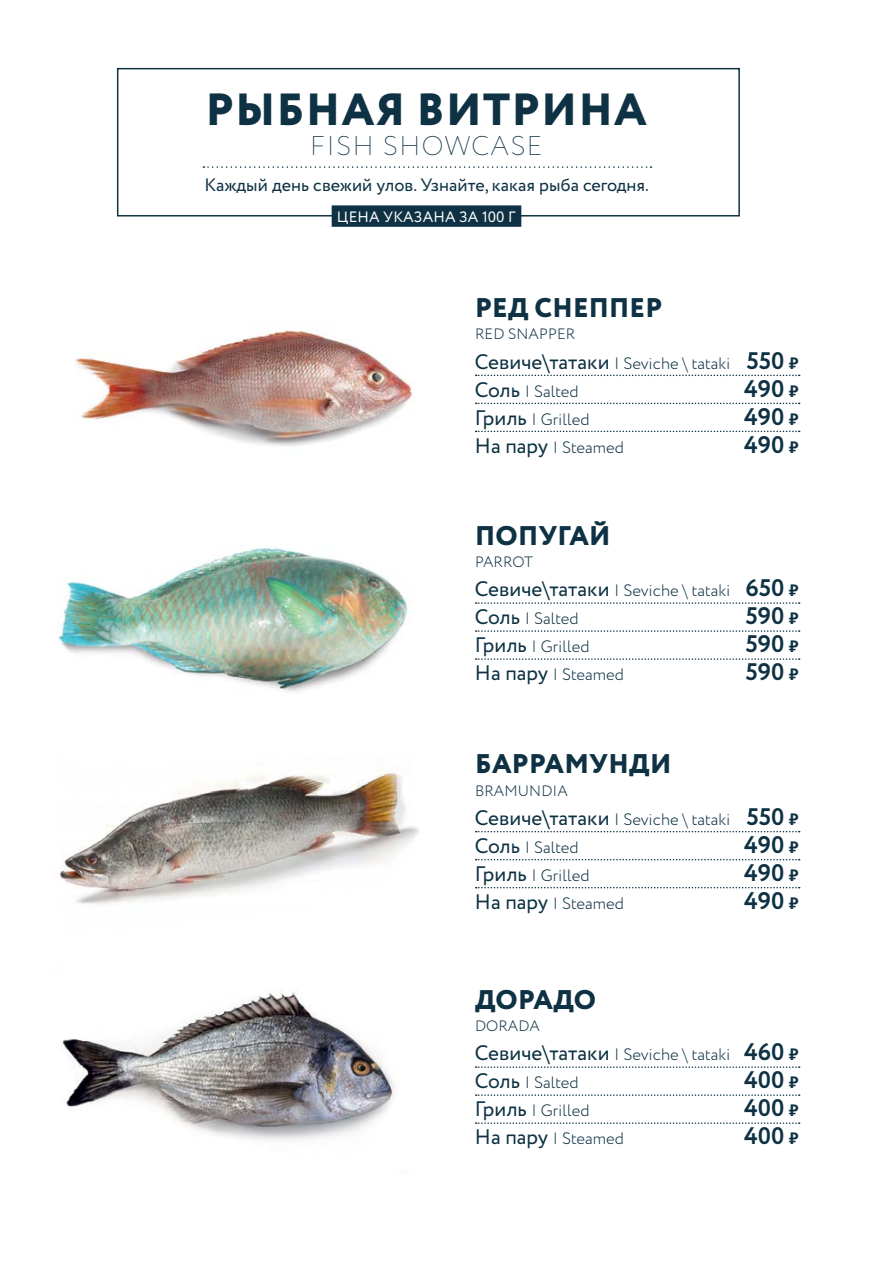
<style>
.page{position:relative;width:893px;height:1263px;background:#fff}
.page>*{position:absolute;margin:0;border:0;box-sizing:border-box;transform-origin:0 0}
.t1{font:800 45px "Circe";letter-spacing:.035em;color:#0e3244}
.t2{font:800 27px "Circe";letter-spacing:.01em;color:#0e3244}
.t3{font:200 27px "Circe";letter-spacing:.06em;color:#0e3244}
.t4{font:700 24px "Circe";color:#0e3244}
.t5{font:18px "Circe";color:#0e3244}
.t6{font:300 16.5px/28px "Circe";color:#0e3244}
.t7{font:300 15px "Circe";letter-spacing:.01em;color:#0e3244}
.t8{font:15px "Circe";letter-spacing:.01em;color:#fff}
.s1{font-weight:400;font-size:21px}
.s2{font-weight:700;font-size:24px}
.s3{font-family:"PT Rouble Sans";font-weight:400}
.s4{font-family:"PT Rouble Sans";font-weight:400;font-size:16.5px}
</style>
<div class="page">
<img style="left:62px;top:992px;width:333px;height:149px">
<div style="left:117px;top:68px;width:623px;height:149px;border:2px solid #0e3242"></div>
<img style="left:59px;top:773px;width:361px;height:131px">
<svg style="left:203px;top:166px;width:448px;height:2px"></svg>
<div style="left:332px;top:205px;width:189px;height:22px;background:#0e3244;border:2px solid #0e3244"></div>
<img style="left:57px;top:547px;width:351px;height:145px">
<img style="left:75px;top:330px;width:338px;height:116px">
<svg style="left:476px;top:375px;width:324px;height:1px"></svg>
<svg style="left:476px;top:403px;width:324px;height:1px"></svg>
<svg style="left:476px;top:431px;width:324px;height:1px"></svg>
<svg style="left:476px;top:602px;width:324px;height:2px"></svg>
<svg style="left:476px;top:630px;width:324px;height:2px"></svg>
<svg style="left:476px;top:658px;width:324px;height:2px"></svg>
<svg style="left:476px;top:831px;width:324px;height:1px"></svg>
<svg style="left:476px;top:859px;width:324px;height:1px"></svg>
<svg style="left:476px;top:887px;width:324px;height:1px"></svg>
<svg style="left:476px;top:1066px;width:324px;height:2px"></svg>
<svg style="left:476px;top:1094px;width:324px;height:2px"></svg>
<svg style="left:476px;top:1122px;width:324px;height:2px"></svg>
<h1 class="t1" style="left:206px;top:79px;width:443px">РЫБНАЯ ВИТРИНА</h1>
<h2 class="t3" style="left:310px;top:128px;width:234px">FISH SHOWCASE</h2>
<p class="t5" style="left:204px;top:173px;width:446px">Каждый день свежий улов. Узнайте, какая рыба сегодня.</p>
<p class="t8" style="left:337px;top:206px;width:180px">ЦЕНА УКАЗАНА ЗА 100 Г</p>
<h2 class="t2" style="left:475px;top:289px;width:189px">РЕД СНЕППЕР</h2>
<p class="t7" style="left:475px;top:324px;width:102px">RED SNAPPER</p>
<p class="t6" style="left:475px;top:349px;width:326px"><span class="s1">Севиче\татаки</span> | Seviche \ tataki <span class="s2">550</span> <span class="s3">Й<br></span><span class="s1">Соль</span> | Salted</p>
<h3 class="t4" style="left:744px;top:372px;width:56px">490 <span class="s4">Й</span></h3>
<p class="t6" style="left:475px;top:405px;width:116px"><span class="s1">Гриль</span> | Grilled</p>
<h3 class="t4" style="left:744px;top:400px;width:56px">490 <span class="s4">Й</span></h3>
<p class="t6" style="left:475px;top:433px;width:150px"><span class="s1">На пару</span> | Steamed</p>
<h3 class="t4" style="left:744px;top:428px;width:56px">490 <span class="s4">Й</span></h3>
<h2 class="t2" style="left:475px;top:517px;width:137px">ПОПУГАЙ</h2>
<p class="t7" style="left:475px;top:552px;width:60px">PARROT</p>
<p class="t6" style="left:475px;top:577px;width:326px"><span class="s1">Севиче\татаки</span> | Seviche \ tataki <span class="s2">650</span> <span class="s3">Й<br></span><span class="s1">Соль</span> | Salted</p>
<h3 class="t4" style="left:745px;top:600px;width:55px">590 <span class="s4">Й</span></h3>
<p class="t6" style="left:475px;top:633px;width:116px"><span class="s1">Гриль</span> | Grilled</p>
<h3 class="t4" style="left:745px;top:628px;width:55px">590 <span class="s4">Й</span></h3>
<p class="t6" style="left:475px;top:661px;width:150px"><span class="s1">На пару</span> | Steamed</p>
<h3 class="t4" style="left:745px;top:656px;width:55px">590 <span class="s4">Й</span></h3>
<h2 class="t2" style="left:475px;top:746px;width:198px">БАРРАМУНДИ</h2>
<p class="t7" style="left:475px;top:780px;width:94px">BRAMUNDIA</p>
<p class="t6" style="left:475px;top:806px;width:326px"><span class="s1">Севиче\татаки</span> | Seviche \ tataki <span class="s2">550</span> <span class="s3">Й<br></span><span class="s1">Соль</span> | Salted</p>
<h3 class="t4" style="left:744px;top:829px;width:56px">490 <span class="s4">Й</span></h3>
<p class="t6" style="left:475px;top:862px;width:116px"><span class="s1">Гриль</span> | Grilled</p>
<h3 class="t4" style="left:744px;top:857px;width:56px">490 <span class="s4">Й</span></h3>
<p class="t6" style="left:475px;top:890px;width:150px"><span class="s1">На пару</span> | Steamed</p>
<h3 class="t4" style="left:744px;top:885px;width:56px">490 <span class="s4">Й</span></h3>
<h2 class="t2" style="left:475px;top:981px;width:122px">ДОРАДО</h2>
<p class="t7" style="left:475px;top:1016px;width:66px">DORADA</p>
<p class="t6" style="left:475px;top:1041px;width:326px"><span class="s1">Севиче\татаки</span> | Seviche \ tataki <span class="s2">460</span> <span class="s3">Й<br></span><span class="s1">Соль</span> | Salted</p>
<h3 class="t4" style="left:744px;top:1064px;width:56px">400 <span class="s4">Й</span></h3>
<p class="t6" style="left:475px;top:1097px;width:116px"><span class="s1">Гриль</span> | Grilled</p>
<h3 class="t4" style="left:744px;top:1092px;width:56px">400 <span class="s4">Й</span></h3>
<p class="t6" style="left:475px;top:1125px;width:150px"><span class="s1">На пару</span> | Steamed</p>
<h3 class="t4" style="left:744px;top:1120px;width:56px">400 <span class="s4">Й</span></h3>
</div>
